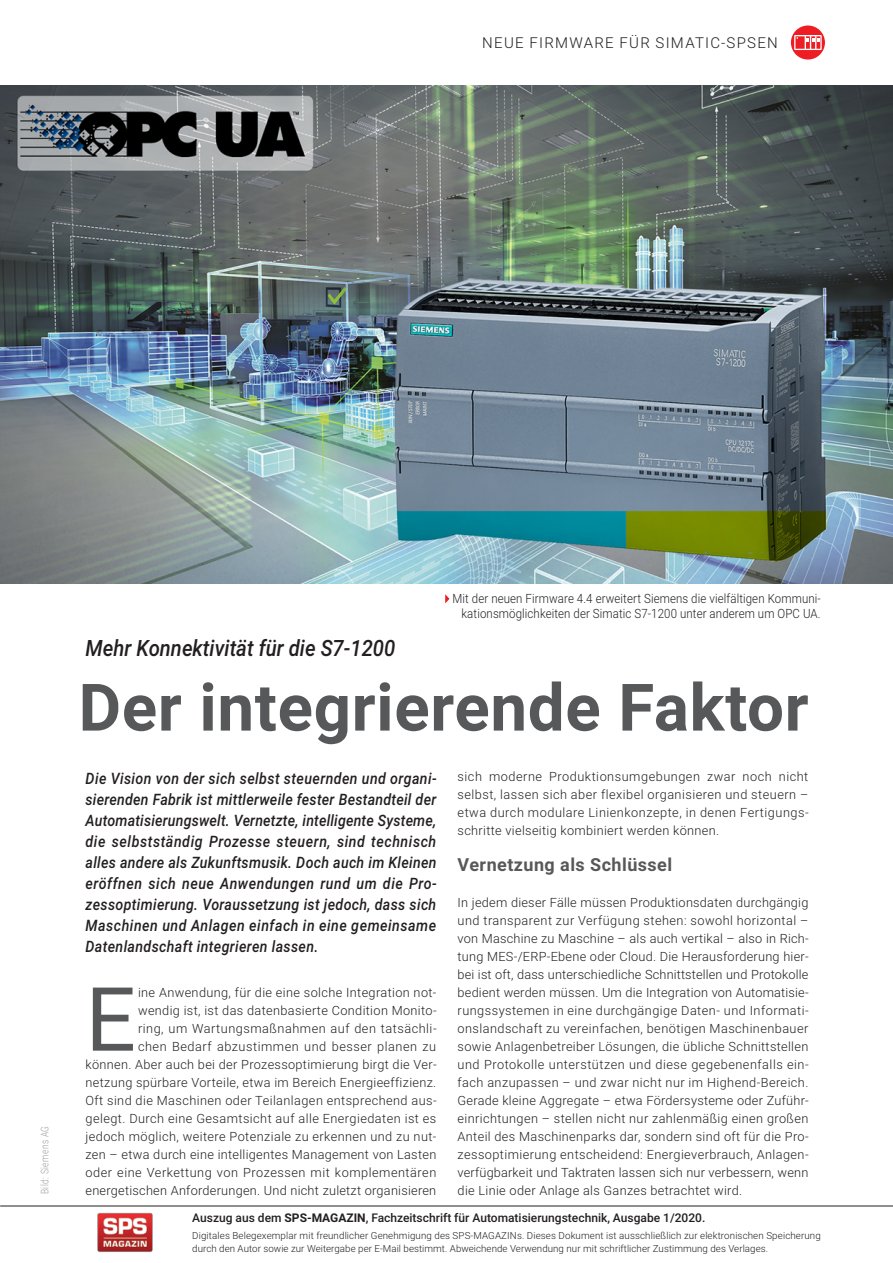
<style>
.page{position:relative;width:893px;height:1263px;background:#fff}
.page>*{position:absolute;margin:0;border:0;box-sizing:border-box;transform-origin:0 0}
.t1{font:88.65px "Roboto";color:#57585a}
.t2{font:700 65.55px "Roboto";letter-spacing:.01em;color:#57585a}
.t3{font:italic 500 22.5px "Roboto";color:#231f20;scale:.9 1}
.t4{font:700 18px "Roboto";letter-spacing:.025em;color:#57585a}
.t5{font:italic 500 15.75px/21px "Roboto";letter-spacing:.025em;color:#231f20;text-align:justify;scale:.9 1}
.t6{font:300 15px "Roboto";letter-spacing:.085em;color:#231f20}
.t7{font:300 12.75px/18px "Roboto";letter-spacing:.025em;color:#231f20;text-align:justify}
.t8{font:300 12.75px/15px "Roboto";letter-spacing:.025em;color:#231f20;text-align:right;scale:.9 1}
.t9{font:500 12px "Roboto";color:#231f20}
.t10{font:300 10.5px "Roboto";letter-spacing:.05em;color:#9d9fa2;scale:.8 1}
.t11{font:300 9.75px/13.2px "Roboto";letter-spacing:.015em;color:#231f20}
.s1{font-weight:700}
</style>
<div class="page">
<img style="left:0;top:85px;width:893px;height:498px">
<div style="left:791px;top:26px;width:34px;height:34px;background:#ee1d23;border-radius:50%"></div>
<svg style="left:794px;top:35px;width:28px;height:15px"></svg>
<svg style="left:445px;top:594px;width:4px;height:9px"></svg>
<hr style="left:0;top:1206px;width:893px;height:1px;background:#231f20">
<img style="left:97px;top:1212px;width:56px;height:40px">
<p class="t6" style="left:482px;top:37px;width:297px">NEUE FIRMWARE FÜR SIMATIC-SPSEN</p>
<p class="t10" style="left:41px;top:1194px;width:87px;rotate:-90deg">Bild: Siemens AG</p>
<p class="t8" style="left:452px;top:592px;width:411px">Mit der neuen Firmware 4.4 erweitert Siemens die vielfältigen Kommuni&shy;kationsmöglichkeiten der Simatic S7-1200 unter anderem um OPC UA.</p>
<h3 class="t3" style="left:86px;top:639px;width:346px">Mehr Konnektivität für die S7-1200</h3>
<h2 class="t2" style="left:79px;top:681px;width:731px">Der integrierende Faktor</h2>
<p class="t5" style="left:86px;top:769px;width:392px">Die Vision von der sich selbst steuernden und organi&shy;sierenden Fabrik ist mittlerweile fester Bestandteil der Automatisierungswelt. Vernetzte, intelligente Systeme, die selbstständig Prozesse steuern, sind technisch alles andere als Zukunftsmusik. Doch auch im Kleinen eröffnen sich neue Anwendungen rund um die Pro&shy;zessoptimierung. Voraussetzung ist jedoch, dass sich Maschinen und Anlagen einfach in eine gemeinsame Datenlandschaft integrieren lassen.</p>
<p class="t7" style="left:86px;top:984px;width:353px;text-align:right">ine Anwendung, für die eine solche Integration not-<br>wendig ist, ist das datenbasierte Condition Monito-<br>ring, um Wartungsmaßnahmen auf den tatsächli-<br>chen Bedarf abzustimmen und besser planen zu<br>können. Aber auch bei der Prozessoptimierung birgt die Ver&shy;netzung spürbare Vorteile, etwa im Bereich Energieeffizienz.<br>Oft sind die Maschinen oder Teilanlagen entsprechend aus&shy;gelegt. Durch eine Gesamtsicht auf alle Energiedaten ist es jedoch möglich, weitere Potenziale zu erkennen und zu nut&shy;zen – etwa durch eine intelligentes Management von Lasten oder eine Verkettung von Prozessen mit komplementären</p>
<h1 class="t1" style="left:86px;top:968px;width:52px">E</h1>
<p class="t7" style="left:86px;top:1182px;width:352px">energetischen Anforderungen. Und nicht zuletzt organisieren</p>
<p class="t7" style="left:458px;top:768px;width:353px">sich moderne Produktionsumgebungen zwar noch nicht selbst, lassen sich aber flexibel organisieren und steuern – etwa durch modulare Linienkonzepte, in denen Fertigungs&shy;schritte vielseitig kombiniert werden können.</p>
<h3 class="t4" style="left:458px;top:857px;width:216px">Vernetzung als Schlüssel</h3>
<p class="t7" style="left:458px;top:894px;width:353px">In jedem dieser Fälle müssen Produktionsdaten durchgängig und transparent zur Verfügung stehen: sowohl horizontal – von Maschine zu Maschine – als auch vertikal – also in Rich&shy;tung MES-/ERP-Ebene oder Cloud. Die Herausforderung hier&shy;bei ist oft, dass unterschiedliche Schnittstellen und Protokolle bedient werden müssen. Um die Integration von Automatisie&shy;rungssystemen in eine durchgängige Daten- und Informati&shy;onslandschaft zu vereinfachen, benötigen Maschinenbauer sowie Anlagenbetreiber Lösungen, die übliche Schnittstellen und Protokolle unterstützen und diese gegebenenfalls ein&shy;fach anzupassen – und zwar nicht nur im Highend-Bereich.<br>Gerade kleine Aggregate – etwa Fördersysteme oder Zuführ&shy;einrichtungen – stellen nicht nur zahlenmäßig einen großen Anteil des Maschinenparks dar, sondern sind oft für die Pro&shy;zessoptimierung entscheidend: Energieverbrauch, Anlagen&shy;verfügbarkeit und Taktraten lassen sich nur verbessern, wenn die Linie oder Anlage als Ganzes betrachtet wird.</p>
<p class="t9" style="left:192px;top:1213px;width:515px">Auszug aus dem <span class="s1">SPS-MAGAZIN</span>, Fachzeitschrift für Automatisierungstechnik, Ausgabe 1/2020.</p>
<p class="t11" style="left:192px;top:1229px;width:630px">Digitales Belegexemplar mit freundlicher Genehmigung des SPS-MAGAZINs. Dieses Dokument ist ausschließlich zur elektronischen Speicherung durch den Autor sowie zur Weitergabe per E-Mail bestimmt. Abweichende Verwendung nur mit schriftlicher Zustimmung des Verlages.</p>
</div>
